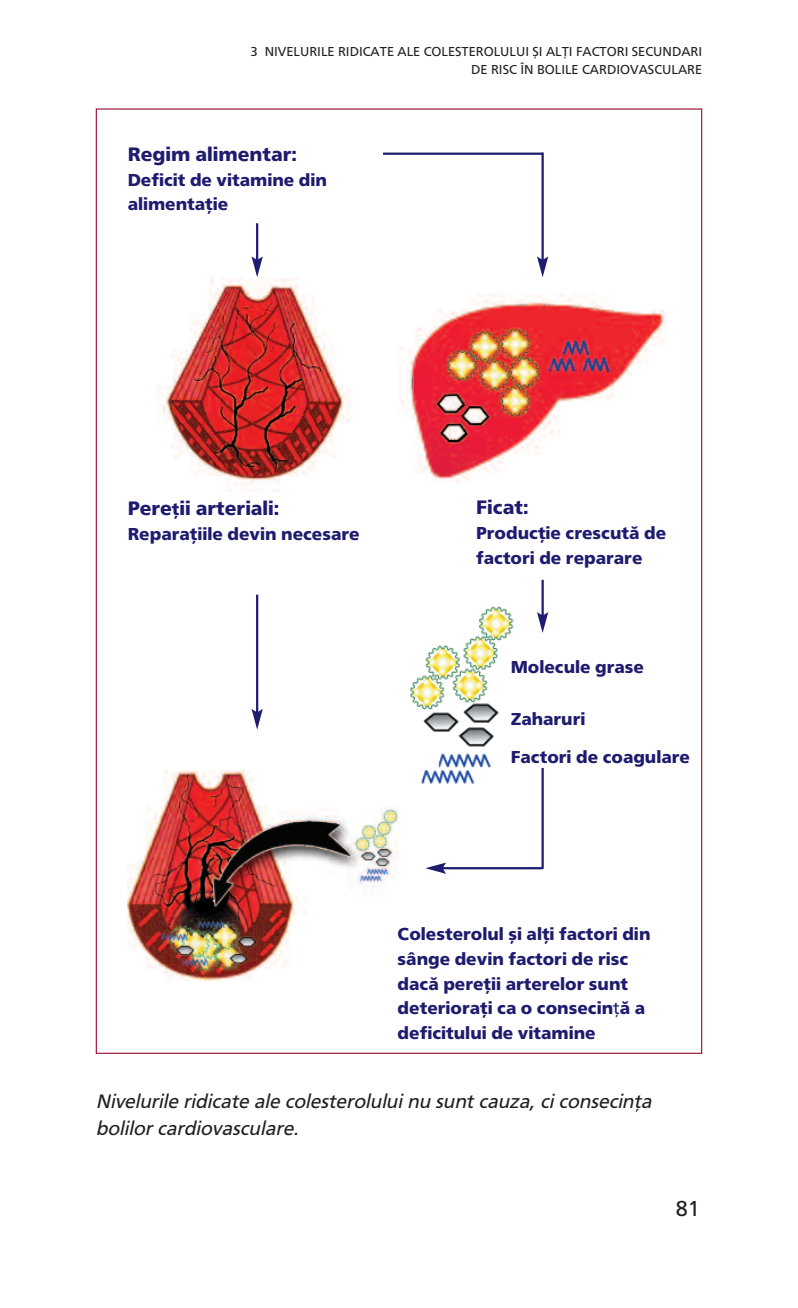
<style>
.page{position:relative;width:798px;height:1308px;background:#fff}
.page>*{position:absolute;margin:0;border:0;box-sizing:border-box;transform-origin:0 0}
.t1{font:22.5px "F015 TCE";color:#231f20}
.t2{font:italic 20.25px/27px "F015 TCE";color:#231f20}
.t3{font:700 20.25px "F015 TCE";color:#1f1b6e}
.t4{font:700 18px/24.8px "F015 TCE";color:#1f1b6e}
.t5{font:13.5px/18px "F015 TCE";color:#231f20;text-align:right}
.s1{font-size:18px}
.s2{font-weight:400}
</style>
<div class="page">
<img style="left:401px;top:294px;width:265px;height:188px">
<hr style="left:383px;top:153px;width:159px;height:2px;background:#1f1b6e">
<hr style="left:541px;top:152px;width:2px;height:108px;background:#1f1b6e">
<svg style="left:537px;top:256px;width:11px;height:21px"></svg>
<hr style="left:541px;top:768px;width:2px;height:100px;background:#1f1b6e">
<hr style="left:256px;top:223px;width:2px;height:37px;background:#1f1b6e">
<svg style="left:251px;top:256px;width:12px;height:21px"></svg>
<hr style="left:256px;top:594px;width:2px;height:119px;background:#1f1b6e">
<svg style="left:251px;top:709px;width:12px;height:20px"></svg>
<img style="left:158px;top:277px;width:192px;height:216px">
<img style="left:128px;top:770px;width:271px;height:211px">
<img style="left:410px;top:606px;width:104px;height:178px">
<hr style="left:541px;top:580px;width:2px;height:36px;background:#1f1b6e">
<svg style="left:537px;top:612px;width:11px;height:21px"></svg>
<hr style="left:442px;top:867px;width:100px;height:2px;background:#1f1b6e">
<svg style="left:425px;top:862px;width:21px;height:11px"></svg>
<p class="t5" style="left:250px;top:42px;width:453px">3 NIVELURILE RIDICATE ALE COLESTEROLULUI ȘI ALŢI FACTORI SECUNDARI<br>DE RISC ÎN BOLILE CARDIOVASCULARE</p>
<p class="t3" style="left:128px;top:142px;width:171px">Regim alimentar:</p>
<p class="t4" style="left:128px;top:167px;width:201px">Deficit de vitamine din alimentaţie</p>
<p class="t3" style="left:128px;top:496px;width:153px">Pere<span class="s1">ţ</span>ii arteriali:</p>
<p class="t4" style="left:128px;top:521px;width:233px">Reparaţiile devin necesare</p>
<p class="t3" style="left:476px;top:495px;width:54px">Ficat:</p>
<p class="t4" style="left:476px;top:520px;width:191px">Producţie crescută de factori de reparare</p>
<p class="t4" style="left:510px;top:654px;width:135px">Molecule grase</p>
<p class="t4" style="left:510px;top:706px;width:76px">Zaharuri</p>
<p class="t4" style="left:510px;top:744px;width:181px">Factori de coagulare</p>
<p class="t4" style="left:397px;top:921px;width:254px">Colesterolul și alţi factori din sânge devin factori de risc dacă pereţii arterelor sunt deterioraţi ca o consecin<span class="s2">ţ</span>ă a deficitului de vitamine</p>
<p class="t2" style="left:96px;top:1087px;width:560px">Nivelurile ridicate ale colesterolului nu sunt cauza, ci consecinţa bolilor cardiovasculare.</p>
<p class="t1" style="left:675px;top:1195px;width:26px">81</p>
</div>
